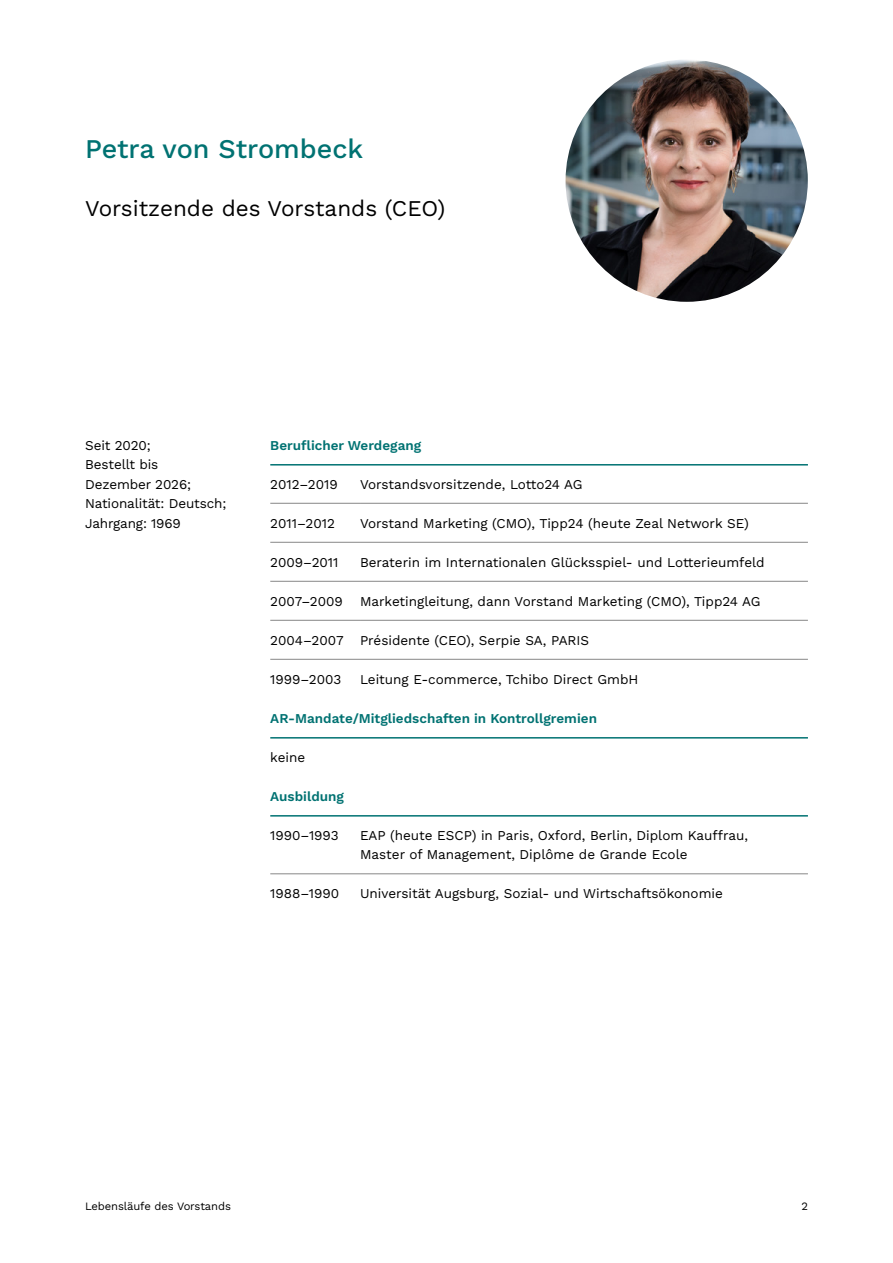
<style>
.page{position:relative;width:893px;height:1263px;background:#fff}
.page>*{position:absolute;margin:0;border:0;box-sizing:border-box;transform-origin:0 0}
.H1_18_25_medium{font:500 27px "New Work Sans";color:#007272}
.H2_14_5_19{font:22.5px "New Work Sans";color:#000}
.Copy_9_13{font:13.5px/19.5px "New Work Sans";color:#000}
.Copy_9_13-2{font:700 13.5px "New Work Sans";color:#007272}
.t1{font:11.25px "New Work Sans";letter-spacing:-.01em;color:#000}
</style>
<div class="page">
<hr style="left:270px;top:464px;width:538px;height:1px;background:#007272">
<hr style="left:270px;top:503px;width:90px;height:1px;background:#878787">
<hr style="left:360px;top:503px;width:448px;height:1px;background:#878787">
<hr style="left:270px;top:542px;width:90px;height:1px;background:#878787">
<hr style="left:360px;top:542px;width:448px;height:1px;background:#878787">
<hr style="left:270px;top:581px;width:90px;height:1px;background:#878787">
<hr style="left:360px;top:581px;width:448px;height:1px;background:#878787">
<hr style="left:270px;top:620px;width:90px;height:1px;background:#878787">
<hr style="left:270px;top:659px;width:90px;height:1px;background:#878787">
<hr style="left:360px;top:620px;width:448px;height:1px;background:#878787">
<hr style="left:360px;top:659px;width:448px;height:1px;background:#878787">
<hr style="left:270px;top:737px;width:538px;height:1px;background:#007272">
<hr style="left:270px;top:815px;width:538px;height:1px;background:#007272">
<hr style="left:270px;top:873px;width:90px;height:1px;background:#878787">
<hr style="left:360px;top:873px;width:448px;height:1px;background:#878787">
<img style="left:566px;top:60px;width:242px;height:242px;border-radius:121px">
<p class="H1_18_25_medium" style="left:85px;top:128px;width:280px">Petra von Strombeck</p>
<p class="H2_14_5_19" style="left:85px;top:191px;width:361px">Vorsitzende des Vorstands (CEO)</p>
<p class="Copy_9_13" style="left:85px;top:435px;width:143px">Seit 2020;<br>Bestellt bis<br>Dezember 2026;<br>Nationalität: Deutsch;<br>Jahrgang: 1969</p>
<p class="Copy_9_13-2" style="left:270px;top:435px;width:152px">Beruflicher Werdegang</p>
<p class="Copy_9_13" style="left:270px;top:474px;width:69px">2012–2019</p>
<p class="Copy_9_13" style="left:360px;top:474px;width:224px">Vorstandsvorsitzende, Lotto24 AG</p>
<p class="Copy_9_13" style="left:270px;top:513px;width:66px">2011–2012</p>
<p class="Copy_9_13" style="left:360px;top:513px;width:390px">Vorstand Marketing (CMO), Tipp24 (heute Zeal Network SE)</p>
<p class="Copy_9_13" style="left:270px;top:552px;width:70px">2009–2011</p>
<p class="Copy_9_13" style="left:360px;top:552px;width:406px">Beraterin im Internationalen Glücksspiel- und Lotterieumfeld</p>
<p class="Copy_9_13" style="left:270px;top:591px;width:74px">2007–2009</p>
<p class="Copy_9_13" style="left:270px;top:630px;width:75px">2004–2007</p>
<p class="Copy_9_13" style="left:360px;top:591px;width:402px">Marketingleitung, dann Vorstand Marketing (CMO), Tipp24 AG</p>
<p class="Copy_9_13" style="left:360px;top:630px;width:231px">Présidente (CEO), Serpie SA, PARIS</p>
<p class="Copy_9_13" style="left:270px;top:669px;width:72px">1999–2003</p>
<p class="Copy_9_13" style="left:360px;top:669px;width:280px">Leitung E-commerce, Tchibo Direct GmbH</p>
<p class="Copy_9_13-2" style="left:270px;top:708px;width:328px">AR-Mandate/Mitgliedschaften in Kontrollgremien</p>
<p class="Copy_9_13" style="left:270px;top:747px;width:36px">keine</p>
<p class="Copy_9_13-2" style="left:270px;top:786px;width:75px">Ausbildung</p>
<p class="Copy_9_13" style="left:270px;top:825px;width:70px">1990–1993</p>
<p class="Copy_9_13" style="left:360px;top:825px;width:390px">EAP (heute ESCP) in Paris, Oxford, Berlin, Diplom Kauffrau,<br>Master of Management, Diplôme de Grande Ecole</p>
<p class="Copy_9_13" style="left:270px;top:883px;width:70px">1988–1990</p>
<p class="Copy_9_13" style="left:360px;top:883px;width:364px">Universität Augsburg, Sozial- und Wirtschaftsökonomie</p>
<p class="t1" style="left:85px;top:1198px;width:147px">Lebensläufe des Vorstands</p>
<p class="t1" style="left:801px;top:1198px;width:8px">2</p>
</div>
